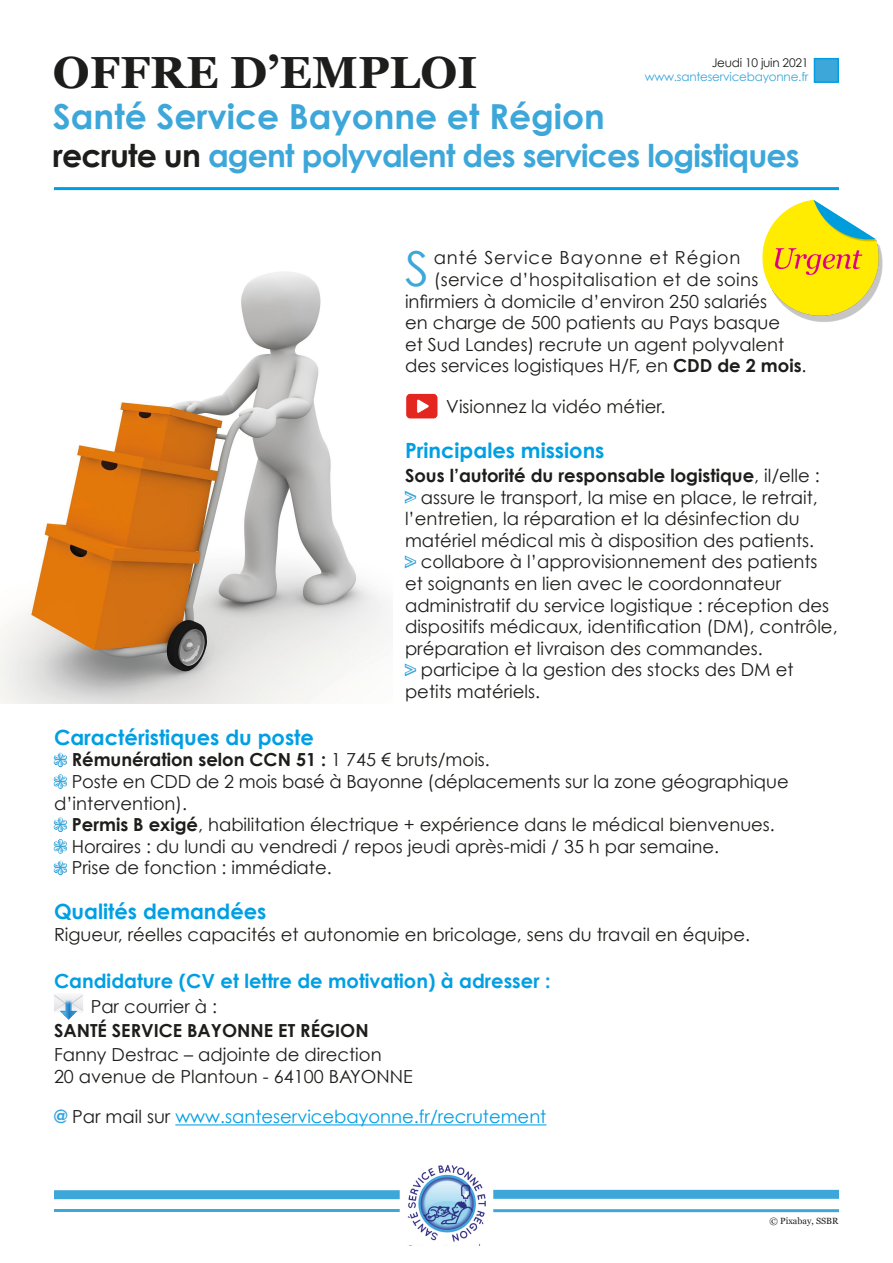
<style>
.page{position:relative;width:893px;height:1263px;background:#fff}
.page>*{position:absolute;margin:0;border:0;box-sizing:border-box;transform-origin:0 0}
.t1{font:48px "Century Gothic";color:#3da7da}
.t2{font:700 45px "Georgia";color:#1d1d1b}
.t3{font:700 34.5px "Century Gothic";color:#3da7da}
.t4{font:700 31.5px "Century Gothic";letter-spacing:-.025em;color:#3da7da}
.t5{font:700 21px "Century Gothic";color:#009fe3}
.t6{font:700 19.5px "Century Gothic";color:#009fe3}
.t7{font:18px/21.6px "Century Gothic";color:#1d1d1b}
.t8{font:700 18px/24px "Century Gothic";color:#1d1d1b}
.t9{font:18px "Century Gothic";color:#009fe3}
.t10{font:18px "Century Gothic";letter-spacing:.02em;color:#1d1d1b}
.t11{font:18px "Century Gothic";letter-spacing:.05em;color:#1d1d1b}
.Chapo_Gros{font:12px "Century Gothic";letter-spacing:-.02em;color:#3da7da}
.Chapo_Gros-2{font:12px "Century Gothic";letter-spacing:-.02em;color:#1d1d1b}
.t12{font:9px "Georgia";color:#1d1d1b}
.s1{color:#1d1d1b}
.s2{font-weight:700}
.s3{font-weight:400}
.s4{color:#fff}
.s5{font-family:"Monotype Sorts";font-weight:400;color:#fff}
.s6{font-family:"Monotype Sorts";color:#fff}
.s7{font-weight:700;color:#36a6df}
</style>
<div class="page">
<img style="left:407px;top:1164px;width:79px;height:81px">
<hr style="left:493px;top:1209px;width:346px;height:3px;background:#3da7da">
<div style="left:493px;top:1190px;width:346px;height:9px;background:#3da7da"></div>
<div style="left:54px;top:1190px;width:346px;height:9px;background:#3da7da"></div>
<hr style="left:54px;top:1209px;width:346px;height:3px;background:#3da7da">
<hr style="left:54px;top:187px;width:785px;height:3px;background:#009fe3">
<div style="left:814px;top:58px;width:25px;height:25px;background:#3da7da;border:2px solid #009fe3"></div>
<hr style="left:175px;top:1124px;width:371px;height:1px;background:#009fe3">
<svg style="left:404px;top:490px;width:13px;height:14px"></svg>
<svg style="left:404px;top:555px;width:13px;height:14px"></svg>
<svg style="left:404px;top:663px;width:13px;height:14px"></svg>
<svg style="left:53px;top:752px;width:14px;height:37px"></svg>
<svg style="left:53px;top:817px;width:14px;height:59px"></svg>
<img style="left:54px;top:994px;width:29px;height:25px">
<img style="left:749px;top:187px;width:134px;height:135px">
<img style="left:406px;top:393px;width:32px;height:26px">
<img style="left:0;top:272px;width:389px;height:431px">
<p class="t2" style="left:53px;top:39px;width:426px">OFFRE D’EMPLOI</p>
<p class="t3" style="left:53px;top:95px;width:554px">Santé Service Bayonne et Région</p>
<p class="t4" style="left:53px;top:136px;width:748px"><span class="s1">recrute un</span> agent polyvalent des services logistiques</p>
<p class="Chapo_Gros-2" style="left:712px;top:55px;width:98px">Jeudi 10 juin 2021</p>
<p class="Chapo_Gros" style="left:645px;top:70px;width:165px">www.santeservicebayonne.fr</p>
<p class="t1" style="left:405px;top:239px;width:25px">S</p>
<p class="t11" style="left:434px;top:247px;width:308px">anté Service Bayonne et Région</p>
<p class="t10" style="left:434px;top:268px;width:326px">(service d’hospitalisation et de soins</p>
<p class="t7" style="left:405px;top:290px;width:364px">infirmiers à domicile d’environ 250 salariés</p>
<p class="t7" style="left:405px;top:312px;width:377px">en charge de 500 patients au Pays basque</p>
<p class="t7" style="left:405px;top:333px;width:381px">et Sud Landes) recrute un agent polyvalent</p>
<p class="t7" style="left:405px;top:355px;width:403px">des services logistiques H/F, en <span class="s2">CDD de 2 mois</span>.</p>
<p class="t7" style="left:446px;top:395px;width:221px">Visionnez la vidéo métier.</p>
<p class="t5" style="left:405px;top:437px;width:201px">Principales missions</p>
<p class="t8" style="left:405px;top:463px;width:416px">Sous l’autorité du responsable logistique<span class="s3">, il/elle :</span></p>
<p class="t7" style="left:405px;top:486px;width:414px"><span class="s4">&gt;</span> assure le transport, la mise en place, le retrait, l’entretien, la réparation et la désinfection du matériel médical mis à disposition des patients.</p>
<p class="t7" style="left:405px;top:551px;width:434px"><span class="s4">&gt;</span> collabore à l’approvisionnement des patients et soignants en lien avec le coordonnateur administratif du service logistique : réception des dispositifs médicaux, identification (DM), contrôle, préparation et livraison des commandes.</p>
<p class="t7" style="left:405px;top:659px;width:390px"><span class="s4">&gt;</span> participe à la gestion des stocks des DM et petits matériels.</p>
<p class="t5" style="left:54px;top:724px;width:261px">Caractéristiques du poste</p>
<p class="t8" style="left:54px;top:747px;width:437px"><span class="s5">C</span> Rémunération selon CCN 51 : <span class="s3">1 745 € bruts/mois.</span></p>
<p class="t7" style="left:54px;top:770px;width:736px"><span class="s6">C</span> Poste en CDD de 2 mois basé à Bayonne (déplacements sur la zone géographique d’intervention).</p>
<p class="t7" style="left:54px;top:814px;width:722px"><span class="s6">C</span> <span class="s2">Permis B exigé</span>, habilitation électrique + expérience dans le médical bienvenues.</p>
<p class="t7" style="left:54px;top:835px;width:667px"><span class="s6">C</span> Horaires : du lundi au vendredi / repos jeudi après-midi / 35 h par semaine.</p>
<p class="t7" style="left:54px;top:857px;width:279px"><span class="s6">C</span> Prise de fonction : immédiate.</p>
<p class="t5" style="left:54px;top:899px;width:214px">Qualités demandées</p>
<p class="t7" style="left:54px;top:923px;width:698px">Rigueur, réelles capacités et autonomie en bricolage, sens du travail en équipe.</p>
<p class="t6" style="left:54px;top:968px;width:498px">Candidature (CV et lettre de motivation) à adresser :</p>
<p class="t8" style="left:54px;top:994px;width:316px;text-indent:37px"><span class="s3">Par courrier à :<br></span>SANTÉ SERVICE BAYONNE ET RÉGION</p>
<p class="t7" style="left:54px;top:1043px;width:329px">Fanny Destrac – adjointe de direction</p>
<p class="t7" style="left:54px;top:1065px;width:360px">20 avenue de Plantoun - 64100 BAYONNE</p>
<p class="t9" style="left:54px;top:1106px;width:494px"><span class="s7">@</span> <span class="s1">Par mail sur</span> www.santeservicebayonne.fr/recrutement</p>
<p class="t12" style="left:770px;top:1214px;width:70px">© Pixabay, SSBR</p>
</div>
